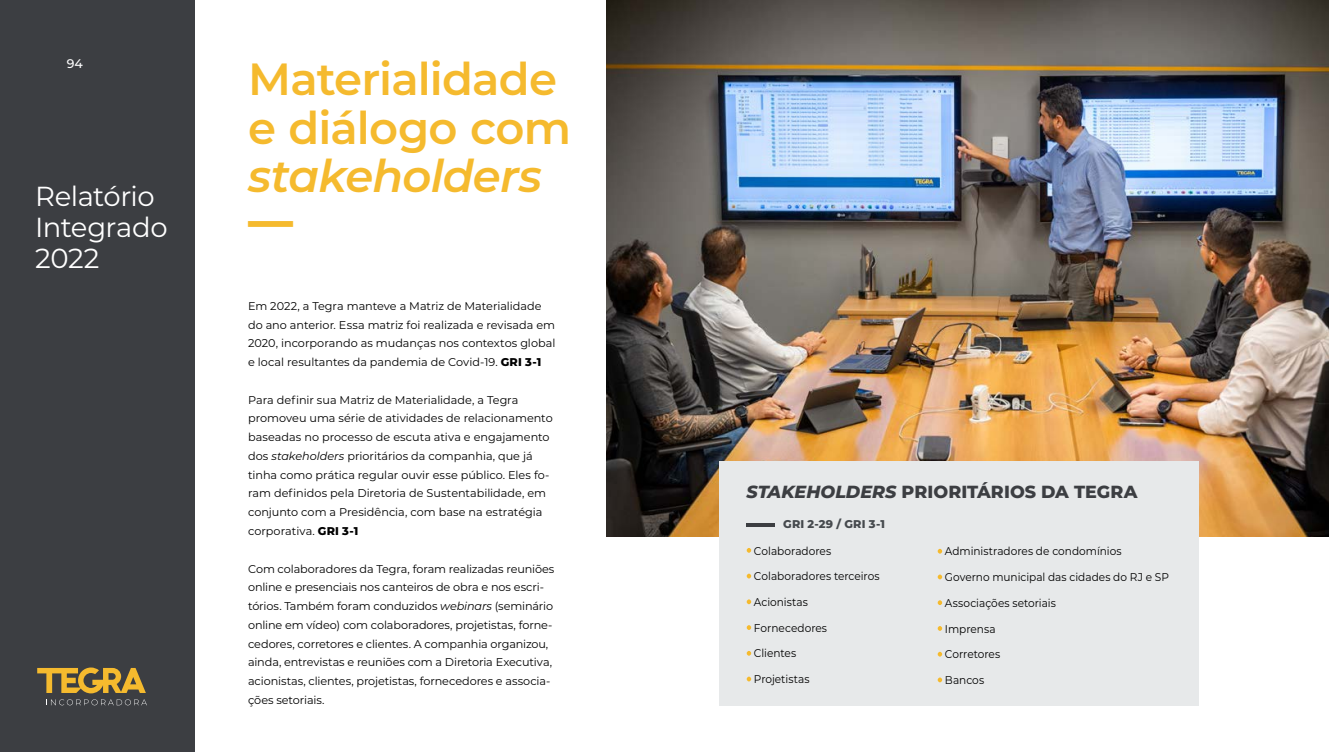
<style>
.page{position:relative;width:1329px;height:752px;background:#fff}
.page>*{position:absolute;margin:0;border:0;box-sizing:border-box;transform-origin:0 0}
.t1{font:600 45px/48.4px "Montserrat";letter-spacing:-.015em;color:#f5ba2e}
.t2{font:italic 600 45px "Montserrat";letter-spacing:-.02em;color:#f5ba2e}
.t3{font:900 45px "Montserrat";color:#f5ba2e}
.t4{font:27.5px/31.2px "Montserrat";letter-spacing:-.02em;color:#fff}
.t5{font:800 17.5px "Montserrat";letter-spacing:.005em;color:#3c3e42}
.t6{font:500 12.5px "Montserrat";color:#fff}
.t7{font:11.25px/18.8px "Montserrat";letter-spacing:-.005em;color:#000}
.t8{font:11.25px "Montserrat";letter-spacing:-.005em;color:#000;scale:.94 1}
.t9{font:800 11.25px "Montserrat";letter-spacing:.02em;color:#464a4e}
.s1{font-weight:800}
.s2{font-style:italic}
</style>
<div class="page">
<div style="left:0;top:0;width:195px;height:751px;background:#3c3e42"></div>
<img style="left:606px;top:0;width:723px;height:536px">
<svg style="left:51px;top:699px;width:96px;height:6px"></svg>
<svg style="left:37px;top:667px;width:109px;height:26px"></svg>
<div style="left:719px;top:461px;width:480px;height:244px;background:#e7e9ea"></div>
<hr style="left:746px;top:523px;width:28px;height:3px;background:#3c3e42">
<svg style="left:747px;top:548px;width:4px;height:4px"></svg>
<svg style="left:747px;top:573px;width:4px;height:5px"></svg>
<svg style="left:747px;top:599px;width:4px;height:5px"></svg>
<svg style="left:747px;top:625px;width:4px;height:4px"></svg>
<svg style="left:747px;top:651px;width:4px;height:4px"></svg>
<svg style="left:747px;top:676px;width:4px;height:5px"></svg>
<svg style="left:938px;top:548px;width:4px;height:5px"></svg>
<svg style="left:938px;top:574px;width:4px;height:5px"></svg>
<svg style="left:938px;top:600px;width:4px;height:4px"></svg>
<svg style="left:938px;top:626px;width:4px;height:4px"></svg>
<svg style="left:938px;top:651px;width:4px;height:5px"></svg>
<svg style="left:938px;top:677px;width:4px;height:5px"></svg>
<p class="t6" style="left:67px;top:55px;width:18px">94</p>
<h2 class="t4" style="left:35px;top:179px;width:134px">Relatório<br>Integrado<br>2022</h2>
<h1 class="t1" style="left:248px;top:53px;width:325px">Materialidade e diálogo com</h1>
<h1 class="t2" style="left:248px;top:144px;width:295px">stakeholders</h1>
<h1 class="t3" style="left:248px;top:187px;width:46px">—</h1>
<p class="t7" style="left:248px;top:296px;width:309px">Em 2022, a Tegra manteve a Matriz de Materialidade do ano anterior. Essa matriz foi realizada e revisada em 2020, incorporando as mudanças nos contextos global e local resultantes da pandemia de Covid-19. <span class="s1">GRI 3-1</span></p>
<p class="t7" style="left:248px;top:389px;width:306px">Para definir sua Matriz de Materialidade, a Tegra promoveu uma série de atividades de relacionamento baseadas no processo de escuta ativa e engajamento dos <span class="s2">stakeholders</span> prioritários da companhia, que já tinha como prática regular ouvir esse público. Eles fo&shy;ram definidos pela Diretoria de Sustentabilidade, em conjunto com a Presidência, com base na estratégia corporativa. <span class="s1">GRI 3-1</span></p>
<p class="t7" style="left:248px;top:558px;width:308px">Com colaboradores da Tegra, foram realizadas reuniões online e presenciais nos canteiros de obra e nos escri&shy;tórios. Também foram conduzidos <span class="s2">webinars</span> (seminário online em vídeo) com colaboradores, projetistas, forne&shy;cedores, corretores e clientes. A companhia organizou, ainda, entrevistas e reuniões com a Diretoria Executiva, acionistas, clientes, projetistas, fornecedores e associa&shy;ções setoriais.</p>
<h3 class="t5" style="left:746px;top:479px;width:393px"><span class="s2">STAKEHOLDERS</span> PRIORITÁRIOS DA TEGRA</h3>
<p class="t9" style="left:783px;top:515px;width:103px">GRI 2-29 / GRI 3-1</p>
<p class="t8" style="left:754px;top:542px;width:84px">Colaboradores</p>
<p class="t8" style="left:754px;top:568px;width:135px">Colaboradores terceiros</p>
<p class="t8" style="left:754px;top:594px;width:59px">Acionistas</p>
<p class="t8" style="left:754px;top:619px;width:79px">Fornecedores</p>
<p class="t8" style="left:754px;top:645px;width:46px">Clientes</p>
<p class="t8" style="left:754px;top:671px;width:61px">Projetistas</p>
<p class="t8" style="left:945px;top:543px;width:189px">Administradores de condomínios</p>
<p class="t8" style="left:945px;top:569px;width:240px">Governo municipal das cidades do RJ e SP</p>
<p class="t8" style="left:945px;top:594px;width:120px">Associações setoriais</p>
<p class="t8" style="left:945px;top:620px;width:55px">Imprensa</p>
<p class="t8" style="left:945px;top:646px;width:60px">Corretores</p>
<p class="t8" style="left:945px;top:672px;width:43px">Bancos</p>
</div>
